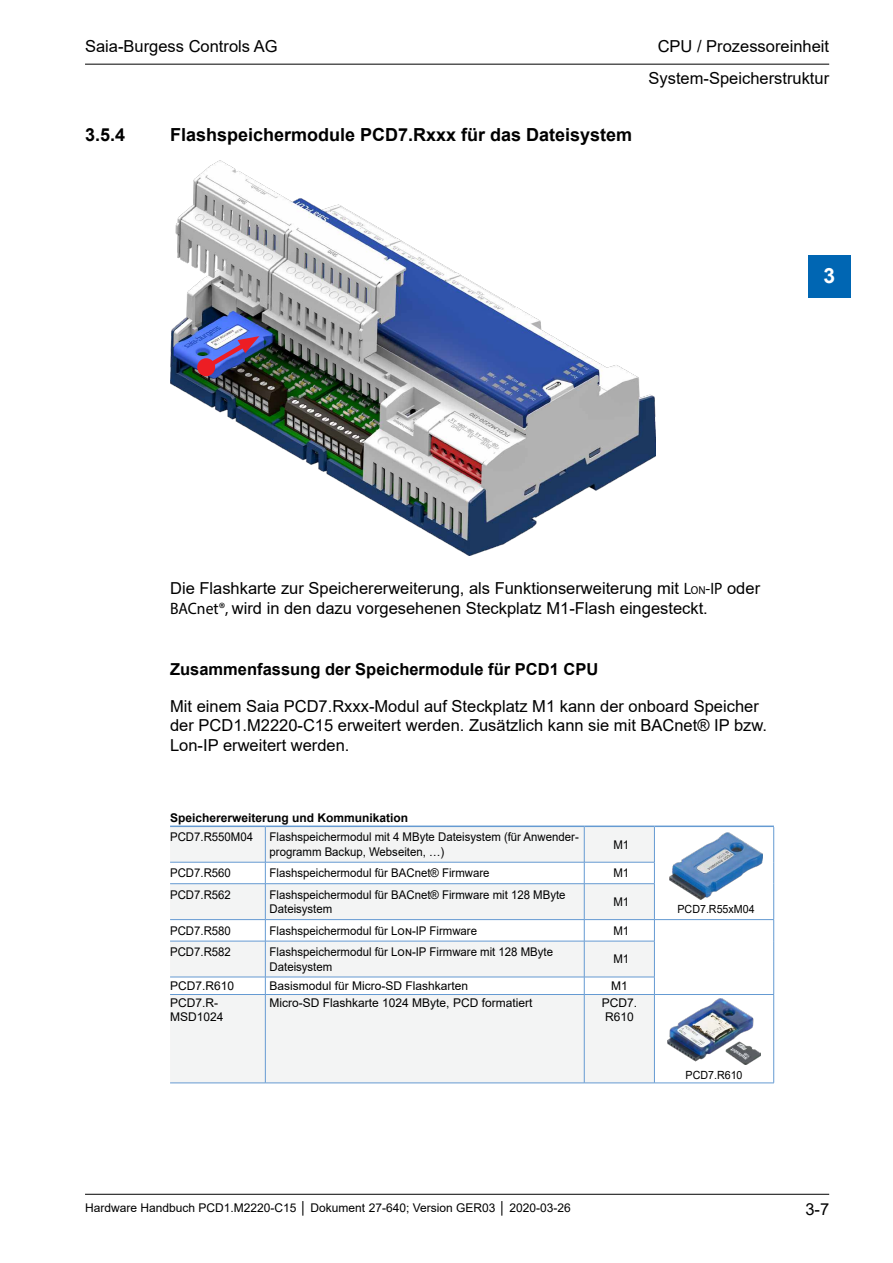
<style>
.page{position:relative;width:893px;height:1263px;background:#fff}
.page>*{position:absolute;margin:0;border:0;box-sizing:border-box;transform-origin:0 0}
.t1{font:700 21px "Arial";color:#fff}
.Ueberschrift_3{font:700 18px "Arial";color:#000}
.Fliesstext{font:16.5px/19.8px "Arial";color:#000}
.Bildbeschriftung{font:16.5px/19.8px "Arial";color:#000}
.Fliesstext-2{font:700 16.5px "Arial";color:#000}
.t2{font:12px/14.4px "Arial";color:#000;scale:.95 1}
.t3{font:12px/13.5px "Arial";color:#000}
.t4{font:700 12px "Arial";color:#000}
.t5{font:11.25px "Arial";color:#000;scale:.95 1}
.s1{font-family:"Myriad Pro"}
.s2{font-family:"Myriad Pro";font-size:11.55px}
</style>
<div class="page">
<hr style="left:85px;top:64px;width:744px;height:1px;background:#000">
<hr style="left:85px;top:1194px;width:744px;height:1px;background:#000">
<div style="left:808px;top:255px;width:42px;height:43px;background:#0066b3"></div>
<img style="left:170px;top:160px;width:485px;height:396px">
<div style="left:197px;top:358px;width:18px;height:18px;background:#ed1d24;border-radius:50%"></div>
<svg style="left:200px;top:336px;width:59px;height:37px"></svg>
<svg style="left:170px;top:827px;width:484px;height:256px;fill:#f3f4f4"></svg>
<svg style="left:170px;top:920px;width:484px;height:74px;fill:#f3f4f4"></svg>
<hr style="left:170px;top:825px;width:95px;height:2px;background:#659ad2">
<hr style="left:265px;top:827px;width:1px;height:35px;background:#659ad2">
<hr style="left:265px;top:825px;width:319px;height:2px;background:#659ad2">
<hr style="left:584px;top:827px;width:1px;height:35px;background:#659ad2">
<hr style="left:584px;top:825px;width:70px;height:2px;background:#659ad2">
<hr style="left:654px;top:825px;width:120px;height:2px;background:#659ad2">
<hr style="left:170px;top:862px;width:95px;height:1px;background:#659ad2">
<svg style="left:265px;top:863px;width:1px;height:20px"></svg>
<hr style="left:265px;top:862px;width:319px;height:1px;background:#659ad2">
<svg style="left:584px;top:863px;width:1px;height:20px"></svg>
<hr style="left:584px;top:862px;width:71px;height:1px;background:#659ad2">
<hr style="left:170px;top:883px;width:95px;height:1px;background:#659ad2">
<hr style="left:265px;top:884px;width:1px;height:35px;background:#659ad2">
<hr style="left:265px;top:883px;width:319px;height:1px;background:#659ad2">
<hr style="left:584px;top:884px;width:1px;height:35px;background:#659ad2">
<hr style="left:584px;top:883px;width:71px;height:1px;background:#659ad2">
<hr style="left:170px;top:919px;width:95px;height:1px;background:#659ad2">
<svg style="left:265px;top:920px;width:1px;height:21px"></svg>
<hr style="left:265px;top:919px;width:319px;height:1px;background:#659ad2">
<svg style="left:584px;top:920px;width:1px;height:21px"></svg>
<hr style="left:584px;top:919px;width:70px;height:1px;background:#659ad2">
<hr style="left:170px;top:941px;width:95px;height:1px;background:#659ad2">
<hr style="left:265px;top:941px;width:1px;height:36px;background:#659ad2">
<hr style="left:265px;top:941px;width:319px;height:1px;background:#659ad2">
<hr style="left:584px;top:941px;width:1px;height:36px;background:#659ad2">
<hr style="left:584px;top:941px;width:71px;height:1px;background:#659ad2">
<hr style="left:170px;top:977px;width:95px;height:1px;background:#659ad2">
<svg style="left:265px;top:978px;width:1px;height:16px"></svg>
<hr style="left:265px;top:977px;width:319px;height:1px;background:#659ad2">
<svg style="left:584px;top:978px;width:1px;height:16px"></svg>
<hr style="left:584px;top:977px;width:71px;height:1px;background:#659ad2">
<svg style="left:654px;top:826px;width:120px;height:257px"></svg>
<hr style="left:170px;top:994px;width:95px;height:1px;background:#659ad2">
<hr style="left:170px;top:1083px;width:95px;height:1px;background:#659ad2">
<hr style="left:265px;top:995px;width:1px;height:88px;background:#659ad2">
<hr style="left:265px;top:994px;width:319px;height:1px;background:#659ad2">
<hr style="left:265px;top:1083px;width:319px;height:1px;background:#659ad2">
<hr style="left:584px;top:995px;width:1px;height:88px;background:#659ad2">
<hr style="left:584px;top:994px;width:70px;height:1px;background:#659ad2">
<hr style="left:654px;top:994px;width:120px;height:1px;background:#659ad2">
<hr style="left:584px;top:1083px;width:70px;height:1px;background:#659ad2">
<hr style="left:654px;top:1083px;width:120px;height:1px;background:#659ad2">
<hr style="left:654px;top:995px;width:1px;height:88px;background:#659ad2">
<hr style="left:773px;top:995px;width:1px;height:88px;background:#659ad2">
<img style="left:670px;top:833px;width:93px;height:66px">
<img style="left:668px;top:999px;width:92px;height:66px">
<h3 class="Fliesstext" style="left:85px;top:37px;width:194px">Saia-Burgess Controls AG</h3>
<p class="Ueberschrift_3" style="left:85px;top:122px;width:42px">3.5.4</p>
<p class="Ueberschrift_3" style="left:170px;top:122px;width:464px">Flashspeichermodule PCD7.Rxxx für das Dateisystem</p>
<h3 class="Fliesstext" style="left:658px;top:37px;width:173px">CPU / Prozessoreinheit</h3>
<h3 class="Fliesstext" style="left:648px;top:68px;width:182px">System-Speicherstruktur</h3>
<h1 class="t1" style="left:823px;top:261px;width:13px">3</h1>
<p class="Bildbeschriftung" style="left:170px;top:578px;width:592px">Die Flashkarte zur Speichererweiterung, als Funktionserweiterung mit <span class="s1">L</span><span class="s2">on</span><span class="s1">-IP</span> oder<br><span class="s1">BACnet®,</span> wird in den dazu vorgesehenen Steckplatz M1-Flash eingesteckt.</p>
<p class="Fliesstext-2" style="left:170px;top:657px;width:430px">Zusammenfassung der Speichermodule für PCD1 CPU</p>
<p class="Fliesstext" style="left:170px;top:696px;width:598px">Mit einem Saia PCD7.Rxxx-Modul auf Steckplatz M1 kann der onboard Speicher der PCD1.M2220-C15 erweitert werden. Zusätzlich kann sie mit BACnet® IP bzw.<br>Lon-IP erweitert werden.</p>
<p class="t4" style="left:170px;top:809px;width:240px">Speichererweiterung und Kommunikation</p>
<p class="t2" style="left:170px;top:830px;width:89px">PCD7.R550M04</p>
<p class="t2" style="left:270px;top:830px;width:327px">Flashspeichermodul mit 4 MByte Dateisystem (für Anwender&shy;programm Backup, Webseiten, …)</p>
<p class="t2" style="left:613px;top:837px;width:18px">M1</p>
<p class="t2" style="left:170px;top:866px;width:66px">PCD7.R560</p>
<p class="t2" style="left:270px;top:866px;width:233px">Flashspeichermodul für BACnet® Firmware</p>
<p class="t2" style="left:613px;top:866px;width:18px">M1</p>
<p class="t2" style="left:170px;top:887px;width:66px">PCD7.R562</p>
<p class="t2" style="left:270px;top:887px;width:313px">Flashspeichermodul für BACnet® Firmware mit 128 MByte<br>Dateisystem</p>
<p class="t2" style="left:613px;top:894px;width:18px">M1</p>
<p class="t2" style="left:170px;top:923px;width:66px">PCD7.R580</p>
<p class="t2" style="left:270px;top:923px;width:220px">Flashspeichermodul für Lon-IP Firmware</p>
<p class="t2" style="left:613px;top:923px;width:18px">M1</p>
<p class="t2" style="left:170px;top:945px;width:66px">PCD7.R582</p>
<p class="t2" style="left:270px;top:945px;width:300px">Flashspeichermodul für Lon-IP Firmware mit 128 MByte<br>Dateisystem</p>
<p class="t2" style="left:613px;top:952px;width:18px">M1</p>
<p class="t3" style="left:170px;top:979px;width:66px">PCD7.R610</p>
<p class="t3" style="left:270px;top:979px;width:200px">Basismodul für Micro-SD Flashkarten</p>
<p class="t3" style="left:611px;top:979px;width:18px">M1</p>
<p class="t3" style="left:170px;top:996px;width:55px">PCD7.R-<br>MSD1024</p>
<p class="t3" style="left:270px;top:996px;width:264px">Micro-SD Flashkarte 1024 MByte, PCD formatiert</p>
<p class="t3" style="left:602px;top:996px;width:37px">PCD7.<br>R610</p>
<p class="t5" style="left:677px;top:901px;width:83px">PCD7.R55xM04</p>
<p class="t5" style="left:686px;top:1067px;width:62px">PCD7.R610</p>
<p class="t3" style="left:85px;top:1201px;width:487px">Hardware Handbuch PCD1.M2220-C15 │ Dokument 27-640; Version GER03 │ 2020-03-26</p>
<h3 class="Fliesstext" style="left:805px;top:1200px;width:25px">3-7</h3>
</div>
